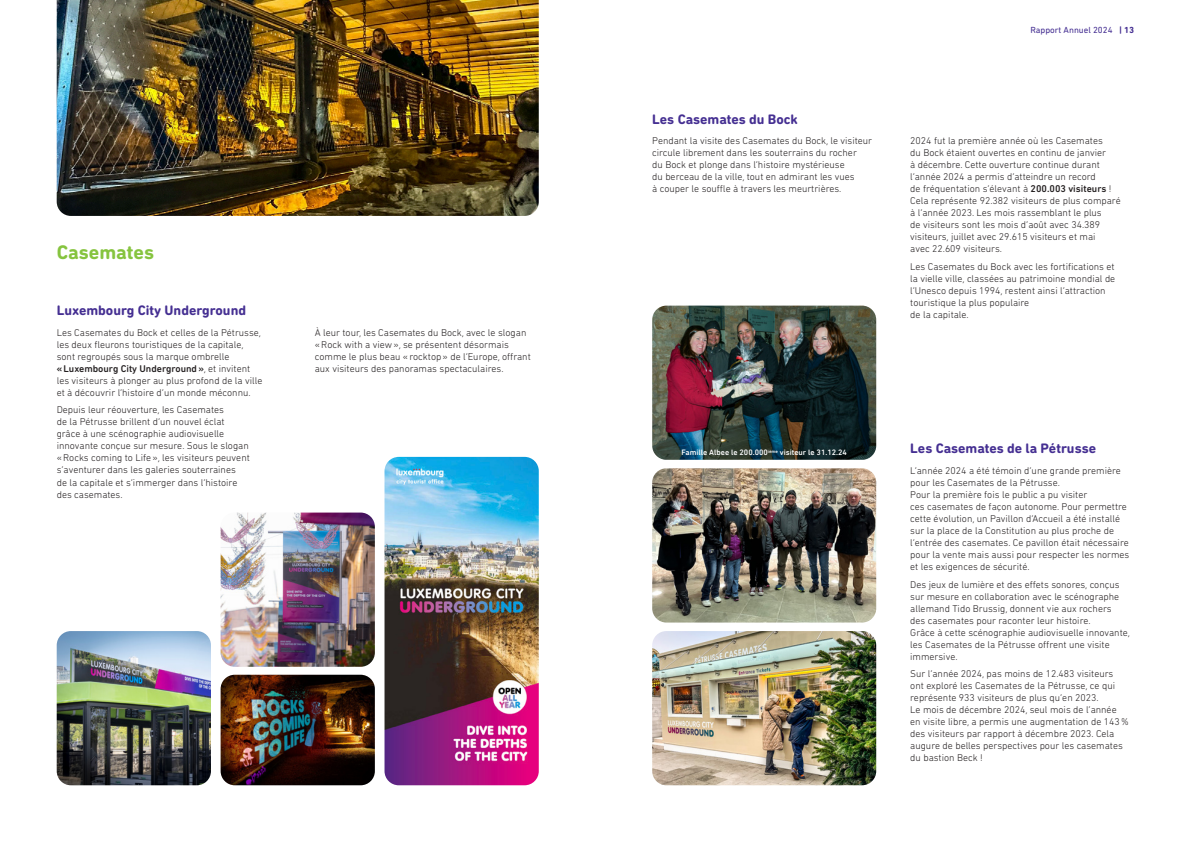
<style>
.page{position:relative;width:1191px;height:842px;background:#fff}
.page>*{position:absolute;margin:0;border:0;box-sizing:border-box;transform-origin:0 0}
.TITRE_01{font:700 20px "DIN Next Rounded LT Pro";color:#86c43f}
.TITRE_02{font:700 14px "DIN Next Rounded LT Pro";color:#452f92}
.BODY{font:300 10px/12px "DIN Next Rounded LT Pro";color:#231f20}
.t1{font:9px "DIN Next Rounded LT Pro";color:#452f92}
.BODY-2{font:500 8px "DIN Next Rounded LT Pro";color:#fff}
.s1{font-weight:500}
.s2{font-weight:700}
</style>
<div class="page">
<img style="left:384px;top:457px;width:155px;height:328px">
<img style="left:221px;top:513px;width:154px;height:154px">
<img style="left:221px;top:675px;width:154px;height:110px">
<img style="left:57px;top:631px;width:154px;height:154px">
<img style="left:652px;top:306px;width:224px;height:154px">
<img style="left:652px;top:468px;width:224px;height:154px">
<img style="left:652px;top:631px;width:224px;height:154px">
<img style="left:57px;top:0;width:482px;height:216px">
<p class="TITRE_01" style="left:57px;top:240px;width:99px">Casemates</p>
<p class="TITRE_02" style="left:57px;top:302px;width:191px">Luxembourg City Underground</p>
<p class="BODY" style="left:57px;top:326px;width:207px">Les Casemates du Bock et celles de la Pétrusse, les deux fleurons touristiques de la capitale, sont regroupés sous la marque ombrelle <span class="s1">«Luxembourg City Underground»</span>, et invitent les visiteurs à plonger au plus profond de la ville et à découvrir l’histoire d’un monde méconnu.</p>
<p class="BODY" style="left:57px;top:404px;width:195px">Depuis leur réouverture, les Casemates<br>de la Pétrusse brillent d’un nouvel éclat grâce à une scénographie audiovisuelle innovante conçue sur mesure. Sous le slogan «Rocks coming to Life», les visiteurs peuvent s’aventurer dans les galeries souterraines<br>de la capitale et s’immerger dans l’histoire des casemates.</p>
<p class="BODY" style="left:315px;top:326px;width:217px">À leur tour, les Casemates du Bock, avec le slogan «Rock with a view», se présentent désormais comme le plus beau «rocktop» de l’Europe, offrant aux visiteurs des panoramas spectaculaires.</p>
<p class="t1" style="left:1030px;top:25px;width:105px">Rapport Annuel 2024 <span class="s2">| 13</span></p>
<p class="TITRE_02" style="left:652px;top:111px;width:147px">Les Casemates du Bock</p>
<p class="BODY" style="left:652px;top:135px;width:221px">Pendant la visite des Casemates du Bock, le visiteur circule librement dans les souterrains du rocher<br>du Bock et plonge dans l’histoire mystérieuse<br>du berceau de la ville, tout en admirant les vues<br>à couper le souffle à travers les meurtrières.</p>
<p class="BODY" style="left:910px;top:135px;width:212px">2024 fut la première année où les Casemates<br>du Bock étaient ouvertes en continu de janvier<br>à décembre. Cette ouverture continue durant l’année 2024 a permis d’atteindre un record<br>de fréquentation s’élevant à <span class="s1">200.003 visiteurs</span> !<br>Cela représente 92.382 visiteurs de plus comparé à l’année 2023. Les mois rassemblant le plus<br>de visiteurs sont les mois d’août avec 34.389 visiteurs, juillet avec 29.615 visiteurs et mai<br>avec 22.609 visiteurs.</p>
<p class="BODY" style="left:910px;top:261px;width:207px">Les Casemates du Bock avec les fortifications et la vielle ville, classées au patrimoine mondial de l’Unesco depuis 1994, restent ainsi l’attraction touristique la plus populaire<br>de la capitale.</p>
<p class="BODY-2" style="left:681px;top:448px;width:167px">Famille Albee le 200.000<sup>ième</sup> visiteur le 31.12.24</p>
<p class="TITRE_02" style="left:910px;top:440px;width:187px">Les Casemates de la Pétrusse</p>
<p class="BODY" style="left:910px;top:464px;width:221px">L’année 2024 a été témoin d’une grande première pour les Casemates de la Pétrusse.<br>Pour la première fois le public a pu visiter<br>ces casemates de façon autonome. Pour permettre cette évolution, un Pavillon d’Accueil a été installé sur la place de la Constitution au plus proche de l’entrée des casemates. Ce pavillon était nécessaire pour la vente mais aussi pour respecter les normes et les exigences de sécurité.</p>
<p class="BODY" style="left:910px;top:578px;width:221px">Des jeux de lumière et des effets sonores, conçus sur mesure en collaboration avec le scénographe allemand Tido Brussig, donnent vie aux rochers<br>des casemates pour raconter leur histoire.<br>Grâce à cette scénographie audiovisuelle innovante, les Casemates de la Pétrusse offrent une visite immersive.</p>
<p class="BODY" style="left:910px;top:668px;width:220px">Sur l’année 2024, pas moins de 12.483 visiteurs ont exploré les Casemates de la Pétrusse, ce qui représente 933 visiteurs de plus qu’en 2023.<br>Le mois de décembre 2024, seul mois de l’année en visite libre, a permis une augmentation de 143% des visiteurs par rapport à décembre 2023. Cela augure de belles perspectives pour les casemates du bastion Beck !</p>
</div>
